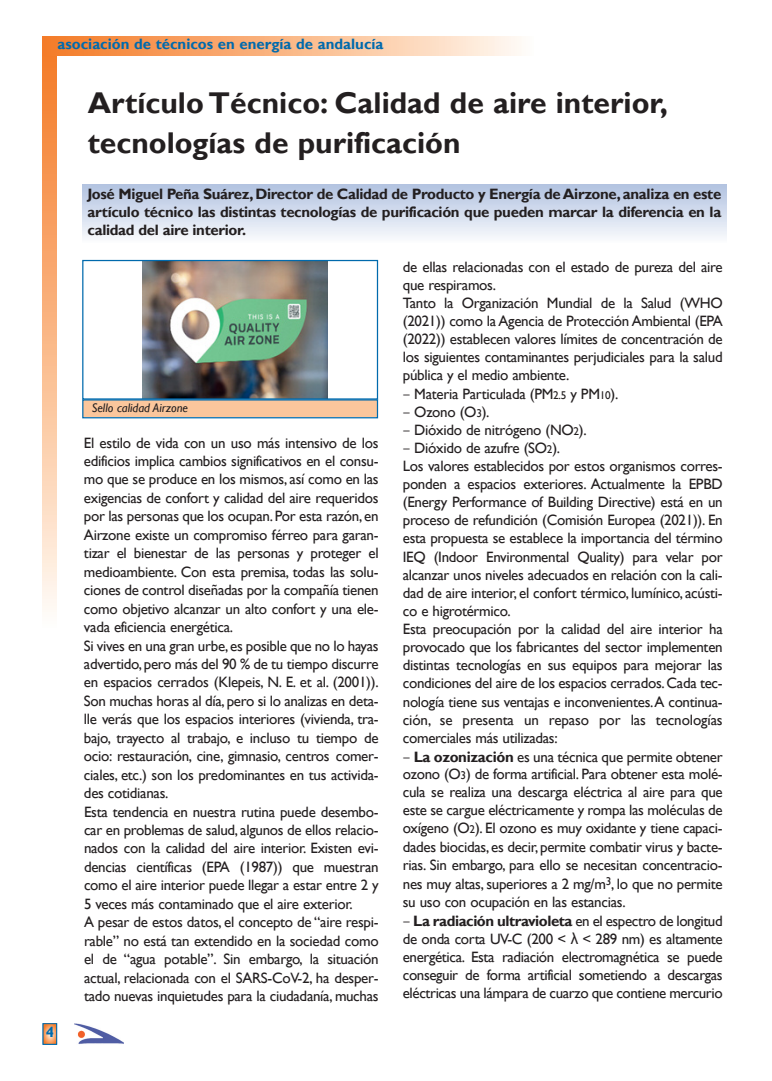
<style>
.page{position:relative;width:772px;height:1081px;background:#fff}
.page>*{position:absolute;margin:0;border:0;box-sizing:border-box;transform-origin:0 0}
.t1{font:700 30px/40px "Gill Sans";color:#231f20}
.t2{font:15px/18.1px "Gill Sans";letter-spacing:-.02em;color:#231f20}
.t3{font:700 15px/18px "Gill Sans";letter-spacing:-.02em;color:#231f20;text-align:justify}
.t4{font:700 15px "Gill Sans";color:#006aad}
.t5{font:italic 12.5px "Gill Sans";color:#231f20}
.s1{font-family:"Adobe Caslon Pro"}
.s2{font-size:11.25px}
.s3{font-weight:700}
.s4{font-family:"Tahoma"}
</style>
<div class="page">
<img style="left:75px;top:1023px;width:49px;height:21px">
<div style="left:43px;top:50px;width:14px;height:572px;background:#f47d2b"></div>
<svg style="left:42px;top:56px;width:14px;height:566px;background:#f9b98a"></svg>
<svg style="left:45px;top:1025px;width:10px;height:17px"></svg>
<div style="left:43px;top:1023px;width:14px;height:21px;border:1px solid #006aad"></div>
<div style="left:42px;top:36px;width:490px;height:19px;background:linear-gradient(to right,#f47822,#fff9f1)"></div>
<div style="left:83px;top:184px;width:643px;height:59px;background:linear-gradient(to bottom,#b1c1e0,#fafcfd)"></div>
<img style="left:142px;top:262px;width:186px;height:135px">
<div style="left:82px;top:260px;width:296px;height:139px;border:1px solid #006aad"></div>
<div style="left:83px;top:400px;width:294px;height:17px;background:#fbc69c"></div>
<div style="left:82px;top:399px;width:296px;height:19px;border:1px solid #006aad"></div>
<p class="t4" style="left:58px;top:35px;width:328px">asociación de técnicos en energía de andalucía</p>
<h1 class="t1" style="left:88px;top:82px;width:582px">Artículo Técnico: Calidad de aire interior, tecnologías de purificación</h1>
<p class="t3" style="left:88px;top:184px;width:635px">José Miguel Peña Suárez, Director de Calidad de Producto y Energía de Airzone, analiza en este artículo técnico las distintas tecnologías de purificación que pueden marcar la diferencia en la calidad del aire interior.</p>
<p class="t4" style="left:46px;top:1023px;width:10px">4</p>
<p class="t5" style="left:92px;top:400px;width:98px">Sello calidad Airzone</p>
<p class="t2" style="left:84px;top:433px;width:296px;line-height:18.5px">El estilo de vida con un uso más intensivo de los edificios implica cambios significativos en el consu&shy;mo que se produce en los mismos, así como en las exigencias de confort y calidad del aire requeridos por las personas que los ocupan. Por esta razón, en Airzone existe un compromiso férreo para garan&shy;tizar el bienestar de las personas y proteger el medioambiente. Con esta premisa, todas las solu&shy;ciones de control diseñadas por la compañía tienen como objetivo alcanzar un alto confort y una ele&shy;vada eficiencia energética.<br>Si vives en una gran urbe,es posible que no lo hayas advertido,pero más del 90 % de tu tiempo discurre en espacios cerrados (Klepeis, N. E. et al. (2001)).<br>Son muchas horas al día,pero si lo analizas en deta&shy;lle verás que los espacios interiores (vivienda, tra&shy;bajo, trayecto al trabajo, e incluso tu tiempo de ocio: restauración, cine, gimnasio, centros comer&shy;ciales, etc.) son los predominantes en tus activida&shy;des cotidianas.<br>Esta tendencia en nuestra rutina puede desembo&shy;car en problemas de salud, algunos de ellos relacio&shy;nados con la calidad del aire interior. Existen evi&shy;dencias científicas (EPA (1987)) que muestran como el aire interior puede llegar a estar entre 2 y 5 veces más contaminado que el aire exterior.<br>A pesar de estos datos, el concepto de “aire respi&shy;rable” no está tan extendido en la sociedad como el de “agua potable”. Sin embargo, la situación actual, relacionada con el SARS-CoV-2, ha desper&shy;tado nuevas inquietudes para la ciudadanía, muchas</p>
<p class="t2" style="left:403px;top:257px;width:321px">de ellas relacionadas con el estado de pureza del aire que respiramos.<br>Tanto la Organización Mundial de la Salud (WHO (2021)) como la Agencia de Protección Ambiental (EPA (2022)) establecen valores límites de concentración de los siguientes contaminantes perjudiciales para la salud pública y el medio ambiente.<br><span class="s1">‒</span> Materia Particulada (PM<span class="s2">2.5</span> y PM<span class="s2">10</span>).<br><span class="s1">‒</span> Ozono (O<span class="s2">3</span>).<br><span class="s1">‒</span> Dióxido de nitrógeno (NO<span class="s2">2</span>).<br><span class="s1">‒</span> Dióxido de azufre (SO<span class="s2">2</span>).<br>Los valores establecidos por estos organismos corres&shy;ponden a espacios exteriores. Actualmente la EPBD (Energy Performance of Building Directive) está en un proceso de refundición (Comisión Europea (2021)). En esta propuesta se establece la importancia del término IEQ (Indoor Environmental Quality) para velar por alcanzar unos niveles adecuados en relación con la cali&shy;dad de aire interior, el confort térmico, lumínico, acústi&shy;co e higrotérmico.<br>Esta preocupación por la calidad del aire interior ha provocado que los fabricantes del sector implementen distintas tecnologías en sus equipos para mejorar las condiciones del aire de los espacios cerrados.Cada tec&shy;nología tiene sus ventajas e inconvenientes.A continua&shy;ción, se presenta un repaso por las tecnologías comerciales más utilizadas:<br><span class="s1">‒</span> <span class="s3">La ozonización</span> es una técnica que permite obtener ozono (O<span class="s2">3</span>) de forma artificial. Para obtener esta molé&shy;cula se realiza una descarga eléctrica al aire para que este se cargue eléctricamente y rompa las moléculas de oxígeno (O<span class="s2">2</span>). El ozono es muy oxidante y tiene capaci&shy;dades biocidas, es decir, permite combatir virus y bacte&shy;rias. Sin embargo, para ello se necesitan concentracio&shy;nes muy altas, superiores a 2 mg/m<sup>3</sup>, lo que no permite su uso con ocupación en las estancias.<br><span class="s1">‒</span> <span class="s3">La radiación ultravioleta</span> en el espectro de longitud de onda corta UV-C (200 &lt; <span class="s4">λ</span> &lt; 289 nm) es altamente energética. Esta radiación electromagnética se puede conseguir de forma artificial sometiendo a descargas eléctricas una lámpara de cuarzo que contiene mercurio</p>
</div>
